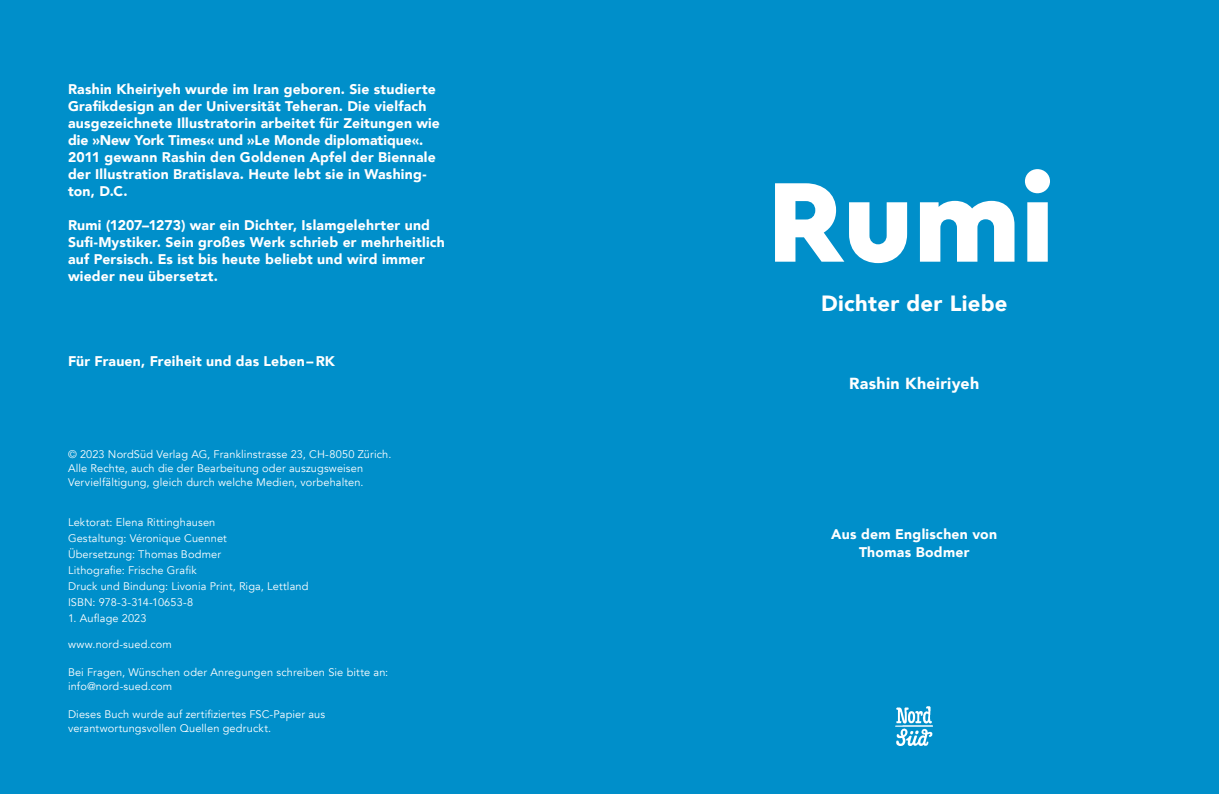
<style>
.page{position:relative;width:1219px;height:794px;background:#008fca}
.page>*{position:absolute;margin:0;border:0;box-sizing:border-box;transform-origin:0 0}
.t1{font:900 118.8px "Cera Pro";color:#fff}
.t2{font:900 22px "Avenir";letter-spacing:.015em;color:#fff}
.t3{font:900 16px "Avenir";letter-spacing:.02em;color:#fff}
.t4{font:900 14px/17px "Avenir";letter-spacing:.015em;color:#fff}
.t5{font:11px/16px "Avenir";letter-spacing:.01em;color:#fff}
</style>
<div class="page">
<img style="left:896px;top:706px;width:37px;height:39px">
<p class="t4" style="left:68px;top:81px;width:373px">Rashin Kheiriyeh wurde im Iran geboren. Sie studierte Grafikdesign an der Universität Teheran. Die vielfach ausgezeichnete Illustratorin arbeitet für Zeitungen wie die »New York Times« und »Le Monde diplomatique«.<br>2011 gewann Rashin den Goldenen Apfel der Biennale der Illustration Bratislava. Heute lebt sie in Washing&shy;ton, D.C.</p>
<p class="t4" style="left:68px;top:217px;width:378px">Rumi (1207–1273) war ein Dichter, Islamgelehrter und Sufi-Mystiker. Sein großes Werk schrieb er mehrheitlich auf Persisch. Es ist bis heute beliebt und wird immer wieder neu übersetzt.</p>
<p class="t4" style="left:68px;top:353px;width:268px">Für Frauen, Freiheit und das Leben–RK</p>
<p class="t5" style="left:68px;top:447px;width:325px;line-height:14px">© 2023 NordSüd Verlag AG, Franklinstrasse 23, CH-8050 Zürich.<br>Alle Rechte, auch die der Bearbeitung oder auszugsweisen<br>Vervielfältigung, gleich durch welche Medien, vorbehalten.</p>
<p class="t5" style="left:68px;top:514px;width:242px">Lektorat: Elena Rittinghausen<br>Gestaltung: Véronique Cuennet<br>Übersetzung: Thomas Bodmer<br>Lithografie: Frische Grafik<br>Druck und Bindung: Livonia Print, Riga, Lettland<br>ISBN: 978-3-314-10653-8</p>
<p class="t5" style="left:68px;top:610px;width:80px">1. Auflage 2023</p>
<p class="t5" style="left:68px;top:636px;width:105px">www.nord-sued.com</p>
<p class="t5" style="left:68px;top:665px;width:322px;line-height:14px">Bei Fragen, Wünschen oder Anregungen schreiben Sie bitte an: info@nord-sued.com</p>
<p class="t5" style="left:68px;top:707px;width:259px;line-height:14px">Dieses Buch wurde auf zertifiziertes FSC-Papier aus verantwortungsvollen Quellen gedruckt.</p>
<h1 class="t1" style="left:767px;top:143px;width:289px">Rumi</h1>
<h2 class="t2" style="left:821px;top:289px;width:188px">Dichter der Liebe</h2>
<p class="t3" style="left:849px;top:373px;width:131px">Rashin Kheiriyeh</p>
<p class="t4" style="left:831px;top:526px;width:167px;line-height:18px;text-align:center">Aus dem Englischen von<br>Thomas Bodmer</p>
</div>
